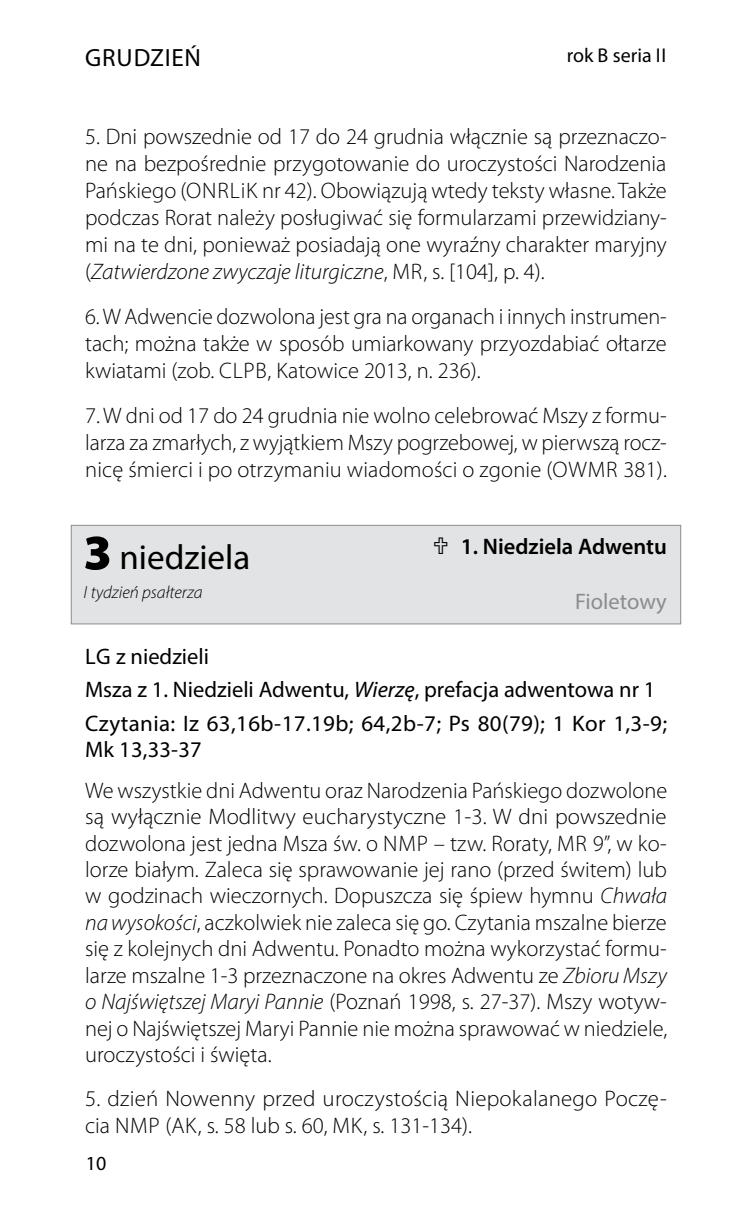
<style>
.page{position:relative;width:752px;height:1219px;background:#fff}
.page>*{position:absolute;margin:0;border:0;box-sizing:border-box;transform-origin:0 0}
.t1{font:35px "Myriad Pro";color:#000}
.t2{font:25px "Myriad Pro";letter-spacing:.035em;color:#000}
.t3{font:300 22.5px/27px "Myriad Pro";color:#000;text-align:justify}
.t4{font:22.5px/33.5px "Myriad Pro";color:#000}
.t5{font:600 22.5px "Myriad Pro";color:#000}
.t6{font:22.5px "Myriad Pro";color:#8a8c8e}
.t7{font:20px "Myriad Pro";color:#000}
.t8{font:italic 300 17.5px "Myriad Pro";color:#000}
.s1{font-style:italic}
.s2{font-weight:900;font-size:50px}
</style>
<div class="page">
<div style="left:71px;top:525px;width:609px;height:99px;background:#e2e3e4;border:1px solid #8a8c8e"></div>
<p class="t2" style="left:85px;top:42px;width:117px">GRUDZIEŃ</p>
<p class="t7" style="left:566px;top:43px;width:101px">rok B seria II</p>
<p class="t3" style="left:85px;top:123px;width:583px">5. Dni powszednie od 17 do 24 grudnia włącznie są przeznaczo&shy;ne na bezpośrednie przygotowanie do uroczystości Narodzenia Pańskiego (ONRLiK nr 42). Obowiązują wtedy teksty własne. Także podczas Rorat należy posługiwać się formularzami przewidziany&shy;mi na te dni, ponieważ posiadają one wyraźny charakter maryjny (<span class="s1">Zatwierdzone zwyczaje liturgiczne</span>, MR, s. [104], p. 4).</p>
<p class="t3" style="left:85px;top:303px;width:583px">6. W Adwencie dozwolona jest gra na organach i innych instrumen&shy;tach; można także w sposób umiarkowany przyozdabiać ołtarze kwiatami (zob. CLPB, Katowice 2013, n. 236).</p>
<p class="t3" style="left:85px;top:402px;width:583px">7. W dni od 17 do 24 grudnia nie wolno celebrować Mszy z formu&shy;larza za zmarłych, z wyjątkiem Mszy pogrzebowej, w pierwszą rocz&shy;nicę śmierci i po otrzymaniu wiadomości o zgonie (OWMR 381).</p>
<h1 class="t1" style="left:83px;top:536px;width:168px"><span class="s2">3</span> niedziela</h1>
<p class="t8" style="left:83px;top:581px;width:121px">I tydzień psałterza</p>
<p class="t5" style="left:460px;top:532px;width:207px">1. Niedziela Adwentu</p>
<p class="t6" style="left:575px;top:587px;width:93px">Fioletowy</p>
<p class="t4" style="left:85px;top:639px;width:583px">LG z niedzieli<br>Msza z 1. Niedzieli Adwentu, <span class="s1">Wierzę</span>, prefacja adwentowa nr 1<br>Czytania: Iz 63,16b-17.19b; 64,2b-7; Ps 80(79); 1 Kor 1,3-9;</p>
<p class="t4" style="left:85px;top:732px;width:118px">Mk 13,33-37</p>
<p class="t3" style="left:85px;top:777px;width:583px">We wszystkie dni Adwentu oraz Narodzenia Pańskiego dozwolone są wyłącznie Modlitwy eucharystyczne 1-3. W dni powszednie dozwolona jest jedna Msza św. o NMP – tzw. Roraty, MR 9’’, w ko&shy;lorze białym. Zaleca się sprawowanie jej rano (przed świtem) lub w godzinach wieczornych. Dopuszcza się śpiew hymnu <span class="s1">Chwała na wysokości</span>, aczkolwiek nie zaleca się go. Czytania mszalne bierze się z kolejnych dni Adwentu. Ponadto można wykorzystać formu&shy;larze mszalne 1-3 przeznaczone na okres Adwentu ze <span class="s1">Zbioru Mszy o Najświętszej Maryi Pannie</span> (Poznań 1998, s. 27-37). Mszy wotyw&shy;nej o Najświętszej Maryi Pannie nie można sprawować w niedziele, uroczystości i święta.</p>
<p class="t3" style="left:85px;top:1085px;width:583px">5. dzień Nowenny przed uroczystością Niepokalanego Poczę&shy;cia NMP (AK, s. 58 lub s. 60, MK, s. 131-134).</p>
<p class="t7" style="left:86px;top:1151px;width:22px">10</p>
</div>
